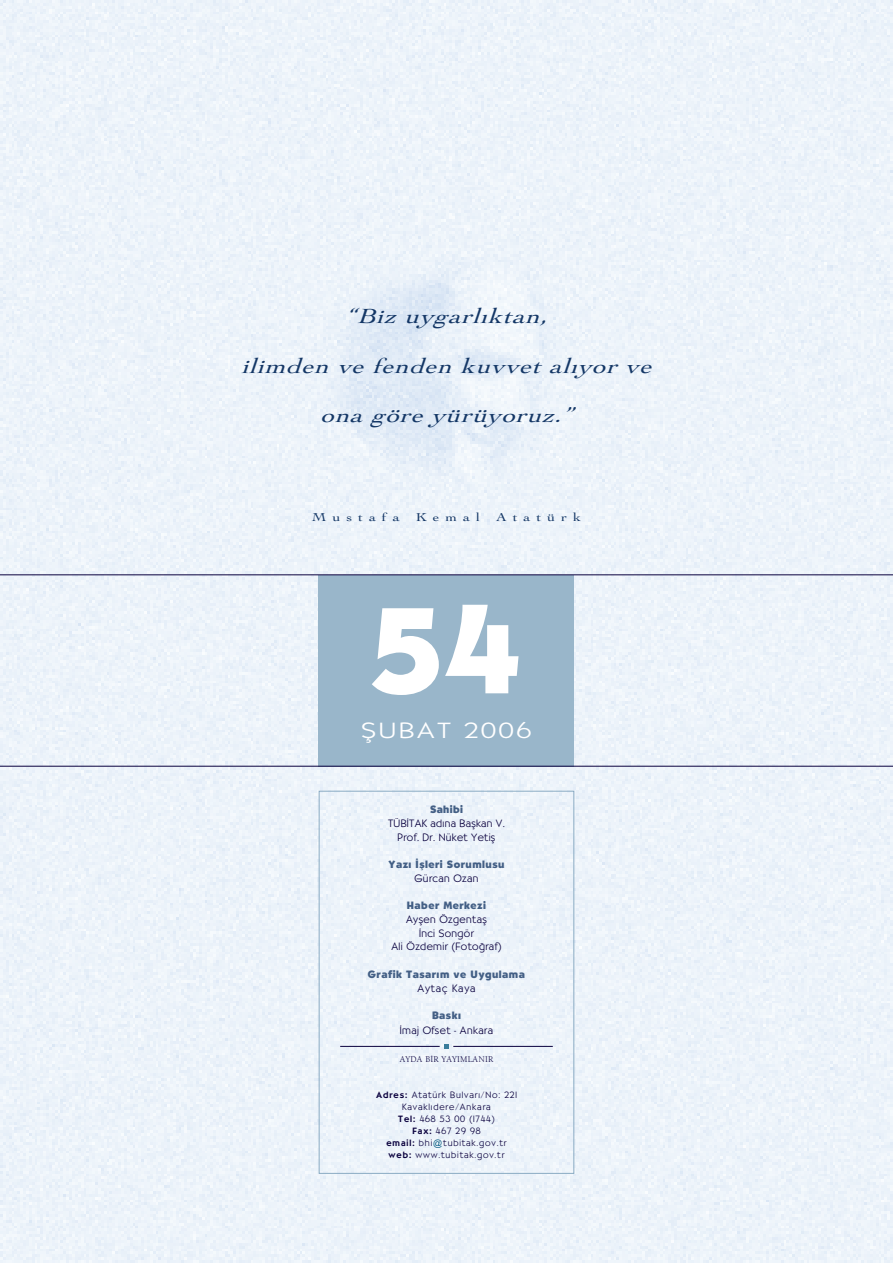
<style>
.page{position:relative;width:893px;height:1263px;background:#edf3fa}
.page>*{position:absolute;margin:0;border:0;box-sizing:border-box;transform-origin:0 0}
.t1{font:700 120px "Bernhard";color:#fff}
.t2{font:italic 21.6px "Cochin";letter-spacing:.025em;color:#143766;scale:1.25 1}
.t3{font:300 21.6px "Bernhard";letter-spacing:.11em;color:#fff;scale:1.25 1}
.t4{font:12px "Cochin";letter-spacing:.4em;color:#143766;scale:1.25 1}
.t5{font:300 10.5px/13.6px "Bernhard";letter-spacing:.04em;color:#0a013e;text-align:center}
.t6{font:700 10.5px "Bernhard";letter-spacing:.045em;color:#435f85}
.t7{font:300 10.5px "Bernhard";letter-spacing:.085em;color:#0a013e}
.t8{font:300 9px/12px "Bernhard";letter-spacing:.095em;color:#0a013e;text-align:center}
.t9{font:9px "Berkeley";letter-spacing:.02em;color:#0a013e}
.s1{font-weight:500}
.s2{font-family:"Arial";font-weight:400;color:#065c82}
</style>
<div class="page">
<div style="left:319px;top:791px;width:255px;height:382px;border:1px solid #8aabc3"></div>
<div style="left:319px;top:575px;width:255px;height:191px;background:#99b6ca"></div>
<hr style="left:340px;top:1046px;width:100px;height:1px;background:#0a013e">
<hr style="left:453px;top:1046px;width:100px;height:1px;background:#0a013e">
<hr style="left:0;top:575px;width:893px;height:1px;background:#0a013e">
<hr style="left:0;top:766px;width:893px;height:1px;background:#0a013e">
<svg style="left:444px;top:1044px;width:5px;height:4px"></svg>
<h2 class="t2" style="left:346px;top:303px;width:163px">“Biz uygarl›ktan,</h2>
<h2 class="t2" style="left:242px;top:353px;width:329px">ilimden ve fenden kuvvet al›yor ve</h2>
<h2 class="t2" style="left:321px;top:402px;width:203px">ona göre yürüyoruz.”</h2>
<h3 class="t4" style="left:312px;top:510px;width:72px">Mustafa</h3>
<h3 class="t4" style="left:416px;top:510px;width:53px">Kemal</h3>
<h3 class="t4" style="left:496px;top:510px;width:69px">Atatürk</h3>
<h1 class="t1" style="left:371px;top:582px;width:152px">54</h1>
<h2 class="t3" style="left:362px;top:718px;width:137px">fiUBAT 2006</h2>
<p class="t6" style="left:430px;top:803px;width:34px">Sahibi</p>
<p class="t5" style="left:388px;top:816px;width:118px">TÜB‹TAK ad›na Baflkan V.<br>Prof. Dr. Nüket Yetifl</p>
<p class="t6" style="left:389px;top:858px;width:117px">Yaz› ‹flleri Sorumlusu</p>
<p class="t5" style="left:414px;top:871px;width:65px">Gürcan Ozan</p>
<p class="t6" style="left:407px;top:899px;width:81px">Haber Merkezi</p>
<p class="t5" style="left:391px;top:912px;width:111px">Ayflen Özgentafl<br>‹nci Songör<br>Ali Özdemir (Foto¤raf)</p>
<p class="t6" style="left:368px;top:968px;width:159px">Grafik Tasar›m ve Uygulama</p>
<p class="t7" style="left:417px;top:982px;width:60px">Aytaç Kaya</p>
<p class="t6" style="left:432px;top:1009px;width:30px">Bask›</p>
<p class="t5" style="left:400px;top:1023px;width:95px">‹maj Ofset - Ankara</p>
<p class="t9" style="left:400px;top:1054px;width:95px">AYDA B‹R YAYIMLANIR</p>
<p class="t8" style="left:376px;top:1089px;width:142px"><span class="s1">Adres:</span> Atatürk Bulvar›/No: 221<br>Kavakl›dere/Ankara<br><span class="s1">Tel:</span> 468 53 00 (1744)<br><span class="s1">Fax:</span> 467 29 98<br><span class="s1">email:</span> bhi<span class="s2">@</span>tubitak.gov.tr <span class="s1">web:</span> www.tubitak.gov.tr</p>
</div>
